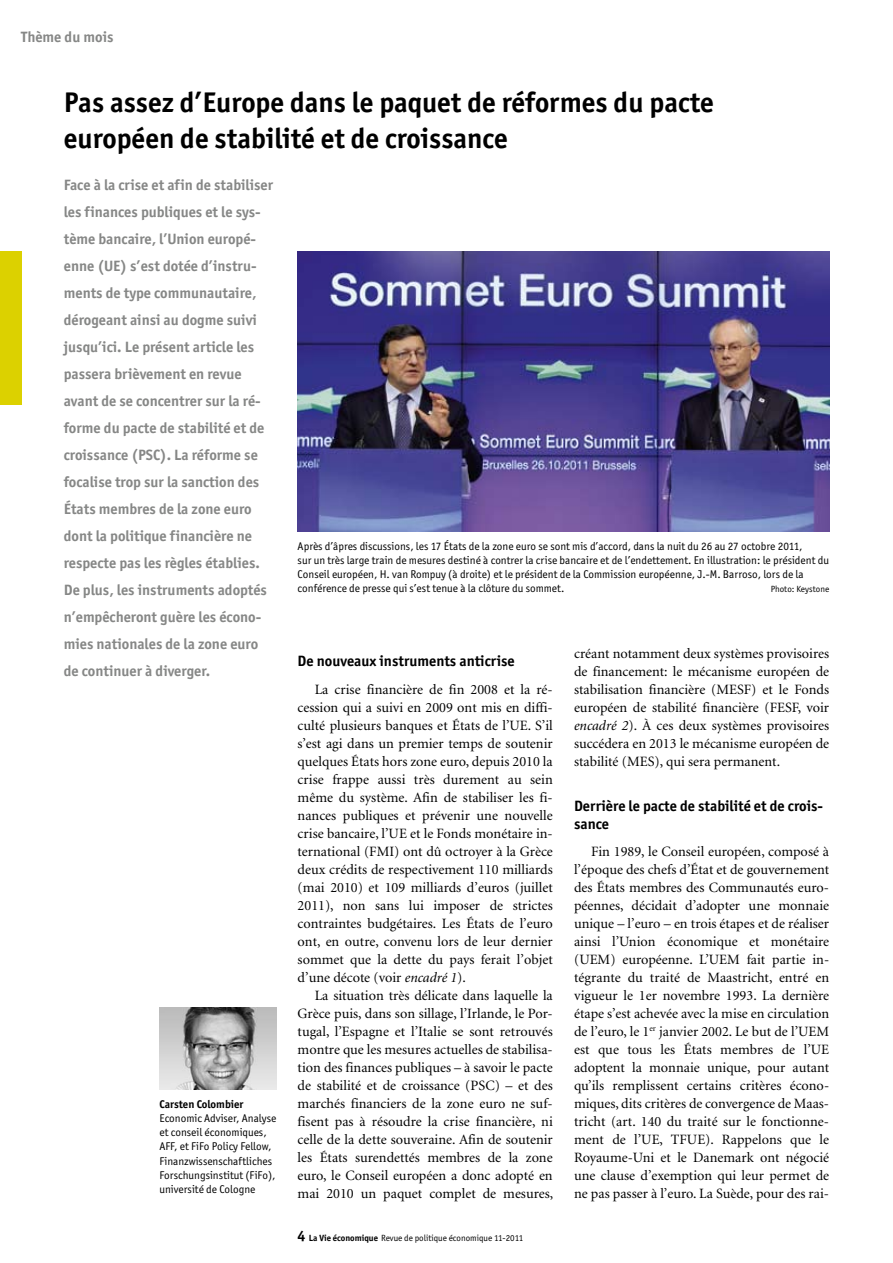
<style>
.page{position:relative;width:893px;height:1263px;background:#fff}
.page>*{position:absolute;margin:0;border:0;box-sizing:border-box;transform-origin:0 0}
.t1{font:700 28.5px/36px "Officina San ITC";color:#000}
.t2{font:700 15px/27px "Officina San ITC";color:#868786}
.t3{font:700 15px/18px "Officina San ITC";color:#000}
.t4{font:14.25px/18px "Minion";color:#000;text-align:justify}
.t5{font:11.25px/14.2px "Officina San ITC";color:#000}
.t6{font:700 11.25px "Officina San ITC";color:#000}
.t7{font:9px "Officina San ITC";color:#000}
.s1{font-style:italic}
.s2{font-weight:700;font-size:15px}
.s3{font-weight:700}
</style>
<div class="page">
<div style="left:0;top:252px;width:21px;height:153px;background:#dcd100"></div>
<img style="left:298px;top:251px;width:531px;height:280px">
<img style="left:159px;top:1008px;width:117px;height:82px">
<p class="t2" style="left:21px;top:23px;width:94px">Thème du mois</p>
<h1 class="t1" style="left:64px;top:84px;width:651px">Pas assez d’Europe dans le paquet de réformes du pacte européen de stabilité et de croissance</h1>
<p class="t2" style="left:64px;top:172px;width:211px">Face à la crise et afin de stabiliser les finances publiques et le sys&shy;tème bancaire, l’Union europé&shy;enne (UE) s’est dotée d’instru&shy;ments de type communautaire, dérogeant ainsi au dogme suivi jusqu’ici. Le présent article les passera brièvement en revue avant de se concentrer sur la ré&shy;forme du pacte de stabilité et de croissance (PSC). La réforme se focalise trop sur la sanction des<br>États membres de la zone euro dont la politique financière ne respecte pas les règles établies.<br>De plus, les instruments adoptés n’empêcheront guère les écono&shy;mies nationales de la zone euro de continuer à diverger.</p>
<p class="t5" style="left:298px;top:539px;width:533px">Après d’âpres discussions, les 17 États de la zone euro se sont mis d’accord, dans la nuit du 26 au 27 octobre 2011,<br>sur un très large train de mesures destiné à contrer la crise bancaire et de l’endettement. En illustration: le président du Conseil européen, H. van Rompuy (à droite) et le président de la Commission européenne, J.-M. Barroso, lors de la conférence de presse qui s’est tenue à la clôture du sommet.</p>
<p class="t7" style="left:771px;top:584px;width:60px">Photo: Keystone</p>
<p class="t4" style="left:574px;top:644px;width:257px">créant notamment deux systèmes provisoires de financement: le mécanisme européen de stabilisation financière (MESF) et le Fonds européen de stabilité financière (FESF, voir <span class="s1">encadré 2</span>). À ces deux systèmes provisoires succédera en 2013 le mécanisme européen de stabilité (MES), qui sera permanent.</p>
<p class="t3" style="left:574px;top:796px;width:250px">Derrière le pacte de stabilité et de crois&shy;sance</p>
<p class="t4" style="left:574px;top:842px;width:257px;text-indent:17px">Fin 1989, le Conseil européen, composé à l’époque des chefs d’État et de gouvernement des États membres des Communautés euro&shy;péennes, décidait d’adopter une monnaie unique – l’euro – en trois étapes et de réaliser ainsi l’Union économique et monétaire (UEM) européenne. L’UEM fait partie in&shy;tégrante du traité de Maastricht, entré en vigueur le 1er novembre 1993. La dernière étape s’est achevée avec la mise en circulation de l’euro, le 1<sup>er</sup> janvier 2002. Le but de l’UEM est que tous les États membres de l’UE adoptent la monnaie unique, pour autant qu’ils remplissent certains critères écono&shy;miques, dits critères de convergence de Maas&shy;tricht (art. 140 du traité sur le fonctionne&shy;ment de l’UE, TFUE). Rappelons que le Royaume-Uni et le Danemark ont négocié une clause d’exemption qui leur permet de ne pas passer à l’euro. La Suède, pour des rai-</p>
<p class="t3" style="left:298px;top:652px;width:219px">De nouveaux instruments anticrise</p>
<p class="t4" style="left:298px;top:680px;width:257px;text-indent:17px">La crise financière de fin 2008 et la ré&shy;cession qui a suivi en 2009 ont mis en diffi&shy;culté plusieurs banques et États de l’UE. S’il s’est agi dans un premier temps de soutenir quelques États hors zone euro, depuis 2010 la crise frappe aussi très durement au sein même du système. Afin de stabiliser les fi&shy;nances publiques et prévenir une nouvelle crise bancaire, l’UE et le Fonds monétaire in&shy;ternational (FMI) ont dû octroyer à la Grèce deux crédits de respectivement 110 milliards (mai 2010) et 109 milliards d’euros (juillet 2011), non sans lui imposer de strictes contraintes budgétaires. Les États de l’euro ont, en outre, convenu lors de leur dernier sommet que la dette du pays ferait l’objet d’une décote (voir <span class="s1">encadré 1</span>).</p>
<p class="t4" style="left:298px;top:986px;width:257px;text-indent:17px">La situation très délicate dans laquelle la Grèce puis, dans son sillage, l’Irlande, le Por&shy;tugal, l’Espagne et l’Italie se sont retrouvés montre que les mesures actuelles de stabilisa&shy;tion des finances publiques – à savoir le pacte de stabilité et de croissance (PSC) – et des marchés financiers de la zone euro ne suf&shy;fisent pas à résoudre la crise financière, ni celle de la dette souveraine. Afin de soutenir les États surendettés membres de la zone euro, le Conseil européen a donc adopté en mai 2010 un paquet complet de mesures,</p>
<p class="t6" style="left:159px;top:1097px;width:86px">Carsten Colombier</p>
<p class="t5" style="left:159px;top:1111px;width:118px">Economic Adviser, Analyse et conseil économiques,<br>AFF, et FiFo Policy Fellow,<br>Finanzwissenschaftliches<br>Forschungsinstitut (FiFo), université de Cologne</p>
<p class="t7" style="left:298px;top:1232px;width:227px"><span class="s2">4</span> <span class="s3">La Vie économique</span> Revue de politique économique 11-2011</p>
</div>
